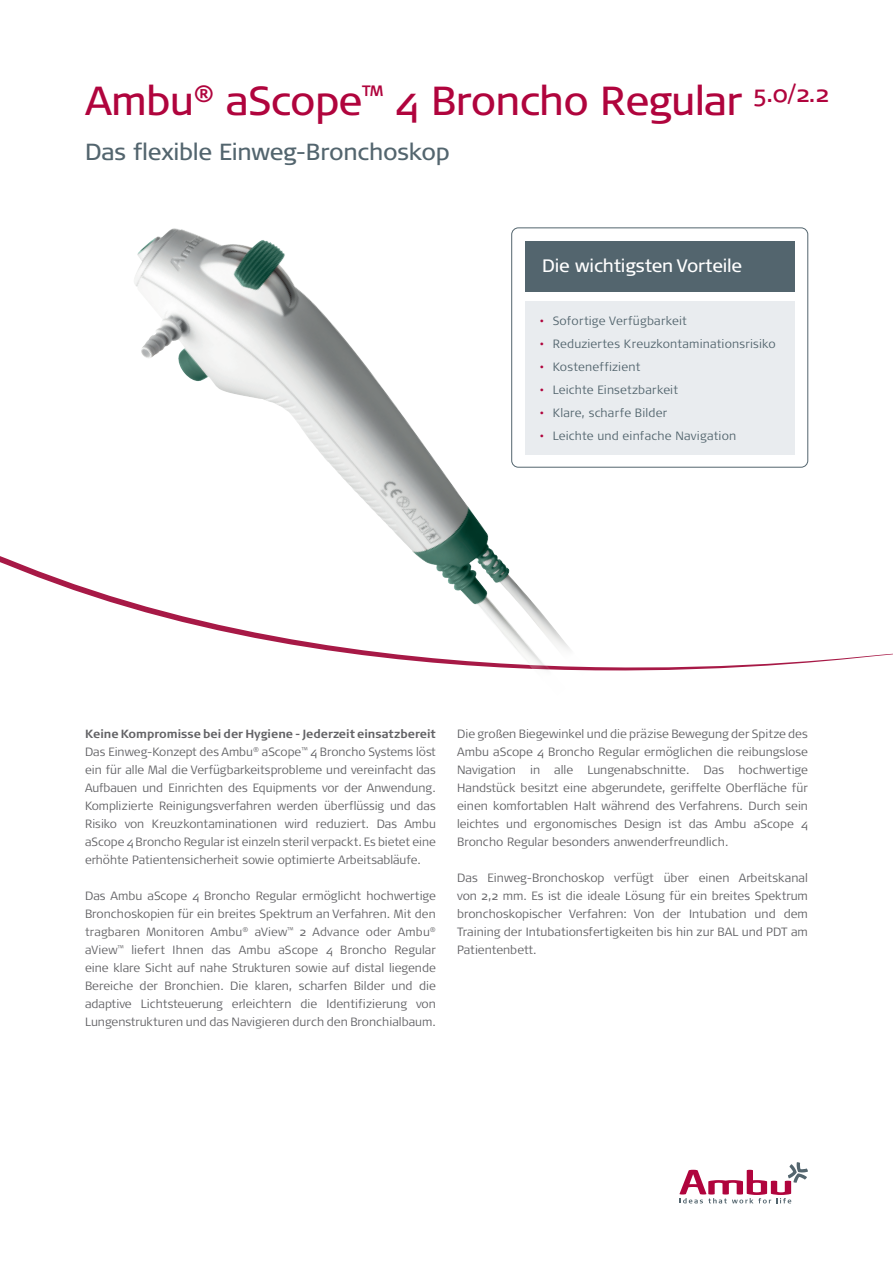
<style>
.page{position:relative;width:893px;height:1263px;background:#fff}
.page>*{position:absolute;margin:0;border:0;box-sizing:border-box;transform-origin:0 0}
.t1{font:40.5px "Signa OT";letter-spacing:-.02em;color:#b0043d}
.t2{font:23.25px "Signa OT";letter-spacing:-.01em;color:#53656e}
.t3{font:18px "Signa OT";letter-spacing:-.01em;color:#fff}
.t4{font:300 12px/18px "Signa OT";color:#636366;text-align:justify}
.t5{font:300 12px "Signa OT";letter-spacing:.015em;color:#53656e}
.t6{font:300 11.85px/18px "Signa OT";letter-spacing:.01em;color:#636366}
.t7{font:700 11.85px "Signa OT";color:#636366}
.s1{color:#b0043d}
.s2{font-size:11.85px}
.s3{font-size:12px}
</style>
<div class="page">
<div style="left:512px;top:228px;width:296px;height:239px;border:1px solid #53656e;border-radius:7px"></div>
<div style="left:525px;top:302px;width:269px;height:153px;background:#e9ecef"></div>
<div style="left:525px;top:241px;width:269px;height:50px;background:#53656e"></div>
<svg style="left:679px;top:1162px;width:129px;height:41px"></svg>
<svg style="left:0;top:554px;width:893px;height:116px"></svg>
<img style="left:133px;top:231px;width:304px;height:334px">
<h1 class="t1" style="left:85px;top:78px;width:745px">Ambu<sup>®</sup> aScope<sup>™</sup> 4 Broncho Regular <sup>5.0/2.2</sup></h1>
<h2 class="t2" style="left:85px;top:139px;width:366px">Das flexible Einweg-Bronchoskop</h2>
<h3 class="t3" style="left:542px;top:255px;width:202px">Die wichtigsten Vorteile</h3>
<p class="t5" style="left:540px;top:314px;width:148px"><span class="s1">•</span> Sofortige Verfügbarkeit</p>
<p class="t5" style="left:540px;top:337px;width:237px"><span class="s1">•</span> Reduziertes Kreuzkontaminationsrisiko</p>
<p class="t5" style="left:540px;top:360px;width:102px"><span class="s1">•</span> Kosteneffizient</p>
<p class="t5" style="left:540px;top:383px;width:140px"><span class="s1">•</span> Leichte Einsetzbarkeit</p>
<p class="t5" style="left:540px;top:406px;width:129px"><span class="s1">•</span> Klare, scharfe Bilder</p>
<p class="t5" style="left:540px;top:429px;width:198px"><span class="s1">•</span> Leichte und einfache Navigation</p>
<p class="t7" style="left:85px;top:727px;width:352px">Keine Kompromisse bei der Hygiene - Jederzeit einsatzbereit</p>
<p class="t4" style="left:85px;top:743px;width:352px">Das Einweg-Konzept des Ambu<sup>®</sup> aScope<sup>™</sup> 4 Broncho Systems löst ein für alle Mal die Verfügbarkeitsprobleme und vereinfacht das Aufbauen und Einrichten des Equipments vor der Anwendung.<br>Komplizierte Reinigungsverfahren werden überflüssig und das Risiko von Kreuzkontaminationen wird reduziert. Das Ambu aScope 4 Broncho Regular ist einzeln steril verpackt. Es bietet eine erhöhte Patientensicherheit sowie optimierte Arbeitsabläufe.</p>
<p class="t4" style="left:85px;top:887px;width:352px">Das Ambu aScope 4 Broncho Regular ermöglicht hochwertige<br>Bronchoskopien für ein breites Spektrum an Verfahren. <span class="s2">Mit den</span></p>
<p class="t6" style="left:85px;top:923px;width:352px">tragbaren Monitoren Ambu<sup>®</sup> aView<sup>™</sup> 2 Advance oder Ambu<sup>® </sup>aView<sup>™</sup> liefert Ihnen das Ambu aScope 4 Broncho <span class="s3">Regular</span></p>
<p class="t4" style="left:85px;top:959px;width:352px">eine klare Sicht auf nahe Strukturen sowie auf distal liegende Bereiche der Bronchien. Die klaren, scharfen Bilder und die adaptive Lichtsteuerung erleichtern die Identifizierung von Lungenstrukturen und das Navigieren durch den Bronchialbaum.</p>
<p class="t4" style="left:457px;top:725px;width:352px">Die großen Biegewinkel und die präzise Bewegung der Spitze des Ambu aScope 4 Broncho Regular ermöglichen die reibungslose Navigation in alle Lungenabschnitte. Das hochwertige Handstück besitzt eine abgerundete, geriffelte Oberfläche für einen komfortablen Halt während des Verfahrens. <span class="s2">Durch sein</span></p>
<p class="t6" style="left:457px;top:815px;width:352px">leichtes und ergonomisches Design ist das <span class="s3">Ambu aScope 4</span></p>
<p class="t4" style="left:457px;top:833px;width:273px">Broncho Regular besonders anwenderfreundlich.</p>
<p class="t4" style="left:457px;top:869px;width:352px">Das Einweg-Bronchoskop verfügt über einen Arbeitskanal von 2,2 mm. Es ist die ideale Lösung für ein breites Spektrum bronchoskopischer Verfahren: Von der Intubation und dem Training der Intubationsfertigkeiten bis hin zur BAL und PDT am Patientenbett.</p>
</div>
